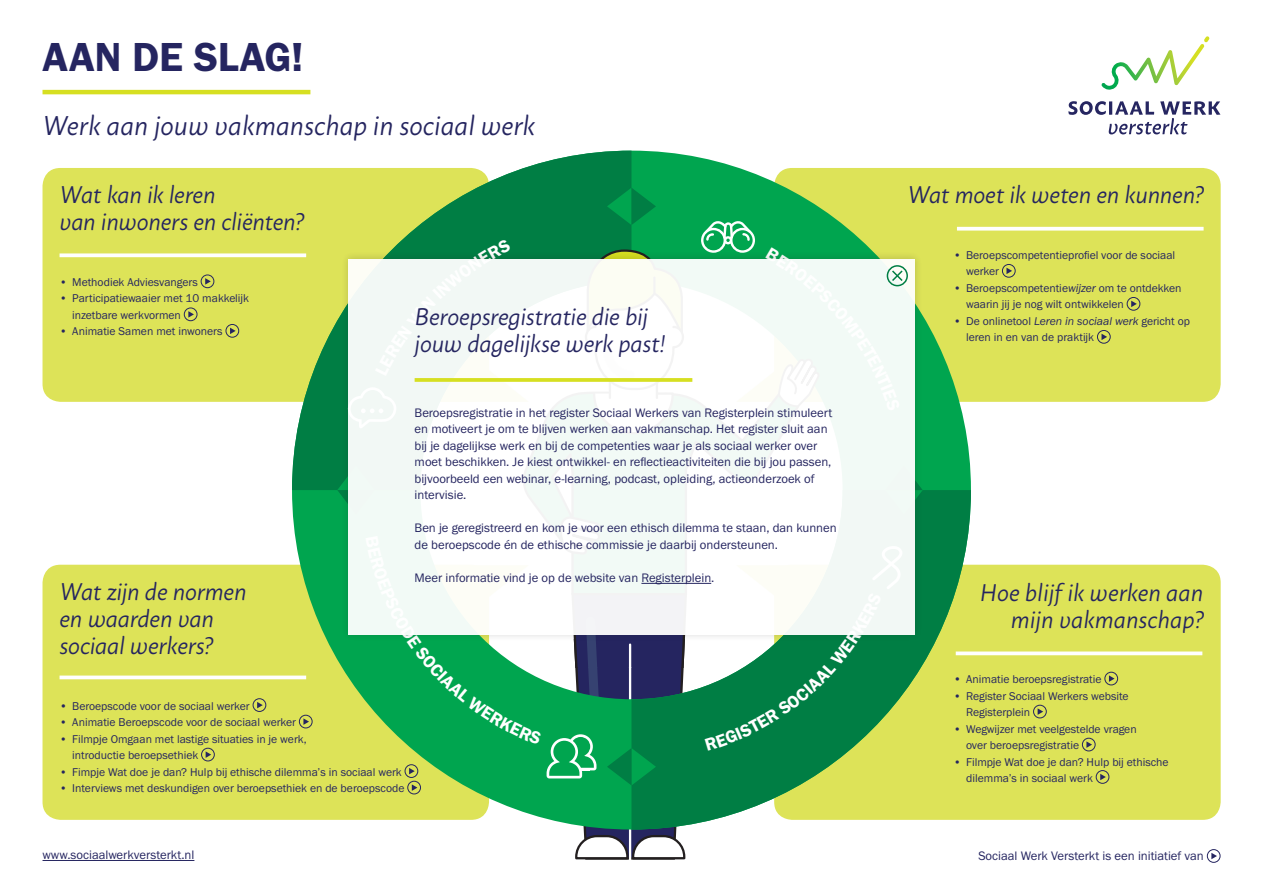
<style>
.page{position:relative;width:1263px;height:893px;background:#fff}
.page>*{position:absolute;margin:0;border:0;box-sizing:border-box;transform-origin:0 0}
.t1{font:42px "Franklin Gothic URW Dem";letter-spacing:-.005em;color:#252560}
.t2{font:italic 27px "Macho";color:#252560}
.Tussenkop_donkergroe{font:italic 24px/27px "Macho";letter-spacing:-.01em;color:#252560}
.t3{font:12.75px/16.5px "Franklin Gothic URW Boo";color:#252560}
.t4{font:11.7px/16.5px "Franklin Gothic URW Boo";color:#252560}
.s1{font-size:12px}
.s2{font-family:"Franklin Gothic URW Boo Ita"}
</style>
<div class="page">
<div style="left:43px;top:168px;width:446px;height:234px;background:#dde358;border-radius:18px"></div>
<div style="left:43px;top:565px;width:446px;height:255px;background:#dde358;border-radius:18px"></div>
<div style="left:774px;top:565px;width:447px;height:255px;background:#dde358;border-radius:18px"></div>
<div style="left:774px;top:168px;width:447px;height:234px;background:#dde358;border-radius:18px"></div>
<div style="left:1002px;top:264px;width:13px;height:14px;border:1px solid #252560;border-radius:50%"></div>
<svg style="left:1006px;top:268px;width:6px;height:6px"></svg>
<div style="left:1127px;top:297px;width:13px;height:14px;border:1px solid #252560;border-radius:50%"></div>
<svg style="left:1131px;top:301px;width:6px;height:6px"></svg>
<div style="left:1097px;top:330px;width:13px;height:14px;border:1px solid #252560;border-radius:50%"></div>
<svg style="left:1101px;top:334px;width:6px;height:6px"></svg>
<div style="left:201px;top:275px;width:13px;height:13px;border:1px solid #252560;border-radius:50%"></div>
<svg style="left:205px;top:278px;width:6px;height:7px"></svg>
<div style="left:184px;top:308px;width:13px;height:13px;border:1px solid #252560;border-radius:50%"></div>
<svg style="left:188px;top:311px;width:6px;height:7px"></svg>
<div style="left:226px;top:324px;width:13px;height:14px;border:1px solid #252560;border-radius:50%"></div>
<svg style="left:230px;top:328px;width:6px;height:6px"></svg>
<div style="left:253px;top:698px;width:13px;height:14px;border:1px solid #252560;border-radius:50%"></div>
<svg style="left:257px;top:702px;width:6px;height:6px"></svg>
<div style="left:201px;top:748px;width:14px;height:13px;border:1px solid #252560;border-radius:50%"></div>
<svg style="left:206px;top:751px;width:5px;height:7px"></svg>
<div style="left:1104px;top:672px;width:14px;height:13px;border:1px solid #252560;border-radius:50%"></div>
<svg style="left:1109px;top:675px;width:5px;height:7px"></svg>
<div style="left:1033px;top:705px;width:14px;height:13px;border:1px solid #252560;border-radius:50%"></div>
<svg style="left:1037px;top:708px;width:6px;height:7px"></svg>
<div style="left:1082px;top:738px;width:13px;height:13px;border:1px solid #252560;border-radius:50%"></div>
<svg style="left:1086px;top:741px;width:6px;height:7px"></svg>
<div style="left:1096px;top:770px;width:13px;height:14px;border:1px solid #252560;border-radius:50%"></div>
<svg style="left:1100px;top:774px;width:6px;height:6px"></svg>
<hr style="left:43px;top:860px;width:151px;height:1px;background:#252560">
<svg style="left:971px;top:227px;width:232px;height:4px"></svg>
<svg style="left:60px;top:253px;width:232px;height:4px"></svg>
<hr style="left:60px;top:676px;width:246px;height:3px;background:#fff">
<svg style="left:971px;top:651px;width:231px;height:4px"></svg>
<svg style="left:292px;top:151px;width:679px;height:669px"></svg>
<hr style="left:43px;top:90px;width:267px;height:4px;background:#d6df21">
<svg style="left:1101px;top:36px;width:108px;height:54px"></svg>
<svg style="left:1068px;top:101px;width:152px;height:33px"></svg>
<div style="left:1207px;top:849px;width:13px;height:14px;border:1px solid #252560;border-radius:50%"></div>
<svg style="left:1211px;top:853px;width:6px;height:6px"></svg>
<div style="left:348px;top:259px;width:567px;height:375px;background:#f2faf6"></div>
<div style="left:887px;top:265px;width:21px;height:21px;border:2px solid #007e44;border-radius:50%"></div>
<svg style="left:890px;top:269px;width:14px;height:14px"></svg>
<svg style="left:337px;top:188px;width:527px;height:672px"></svg>
<h1 class="t1" style="left:43px;top:31px;width:262px">AAN DE SLAG!</h1>
<h2 class="t2" style="left:43px;top:103px;width:494px">Werk aan jouw vakmanschap in sociaal werk</h2>
<h3 class="Tussenkop_donkergroe" style="left:60px;top:180px;width:246px">Wat kan ik leren<br>van inwoners en cliënten?</h3>
<p class="t4" style="left:60px;top:274px;width:140px">• Methodiek Adviesvangers</p>
<p class="t4" style="left:72px;top:290px;width:178px;text-indent:-13px">• Participatiewaaier met 10 makkelijk inzetbare werkvormen</p>
<p class="t4" style="left:60px;top:323px;width:165px">• Animatie Samen met inwoners</p>
<p class="Tussenkop_donkergroe" style="left:415px;top:301px;width:235px">Beroepsregistratie die bij</p>
<p class="Tussenkop_donkergroe" style="left:415px;top:328px;width:252px">jouw dagelijkse werk past!</p>
<h3 class="Tussenkop_donkergroe" style="left:60px;top:576px;width:189px">Wat zijn de normen en waarden van sociaal werkers?</h3>
<p class="t3" style="left:415px;top:404px;width:419px">Beroepsregistratie in het register Sociaal Werkers van Registerplein stimuleert en motiveert je om te blijven werken aan vakmanschap. Het register sluit aan bij je dagelijkse werk en bij de competenties waar je als sociaal werker over moet beschikken. Je kiest ontwikkel- en reflectieactiviteiten die bij jou passen, bijvoorbeeld een webinar, e-learning, podcast, opleiding, actieonderzoek of intervisie.</p>
<p class="t3" style="left:415px;top:520px;width:424px">Ben je geregistreerd en kom je voor een ethisch dilemma te staan, dan kunnen de beroepscode én de ethische commissie je daarbij ondersteunen.</p>
<p class="t3" style="left:415px;top:569px;width:301px">Meer informatie vind je op de website van Registerplein.</p>
<p class="t4" style="left:60px;top:697px;width:192px"><span class="s1">•</span> Beroepscode voor de sociaal werker</p>
<p class="t4" style="left:60px;top:714px;width:238px">• Animatie Beroepscode voor de sociaal werker</p>
<p class="t4" style="left:72px;top:730px;width:236px;text-indent:-13px">• Filmpje Omgaan met lastige situaties in je werk, introductie beroepsethiek</p>
<p class="t4" style="left:60px;top:763px;width:344px">• Fimpje Wat doe je dan? Hulp bij ethische dilemma’s in sociaal werk</p>
<p class="t4" style="left:60px;top:780px;width:346px">• Interviews met deskundigen over beroepsethiek en de beroepscode</p>
<p class="t3" style="left:43px;top:846px;width:153px">www.sociaalwerkversterkt.nl</p>
<h3 class="Tussenkop_donkergroe" style="left:907px;top:180px;width:297px">Wat moet ik weten en kunnen?</h3>
<p class="t4" style="left:966px;top:247px;width:211px;text-indent:-13px">• Beroepscompetentieprofiel voor de sociaal werker</p>
<p class="t4" style="left:966px;top:280px;width:217px;text-indent:-13px">• Beroepscompetentie<span class="s2">wijzer</span> om te ontdekken waarin jij je nog wilt ontwikkelen</p>
<p class="t4" style="left:966px;top:313px;width:225px;text-indent:-13px">• De onlinetool <span class="s2">Leren in sociaal werk</span> gericht op leren in en van de praktijk</p>
<h3 class="Tussenkop_donkergroe" style="left:980px;top:577px;width:225px;text-align:right">Hoe blijf ik werken aan mijn vakmanschap?</h3>
<p class="t4" style="left:953px;top:671px;width:150px"><span class="s1">•</span> Animatie beroepsregistratie</p>
<p class="t4" style="left:966px;top:687px;width:164px;text-indent:-13px">• Register Sociaal Werkers website<br>Registerplein</p>
<p class="t4" style="left:966px;top:720px;width:172px;text-indent:-13px">• Wegwijzer met veelgestelde vragen over beroepsregistratie</p>
<p class="t4" style="left:966px;top:753px;width:204px;text-indent:-13px">• Filmpje Wat doe je dan? Hulp bij ethische dilemma’s in sociaal werk</p>
<p class="t3" style="left:978px;top:847px;width:227px">Sociaal Werk Versterkt is een initiatief van</p>
</div>
